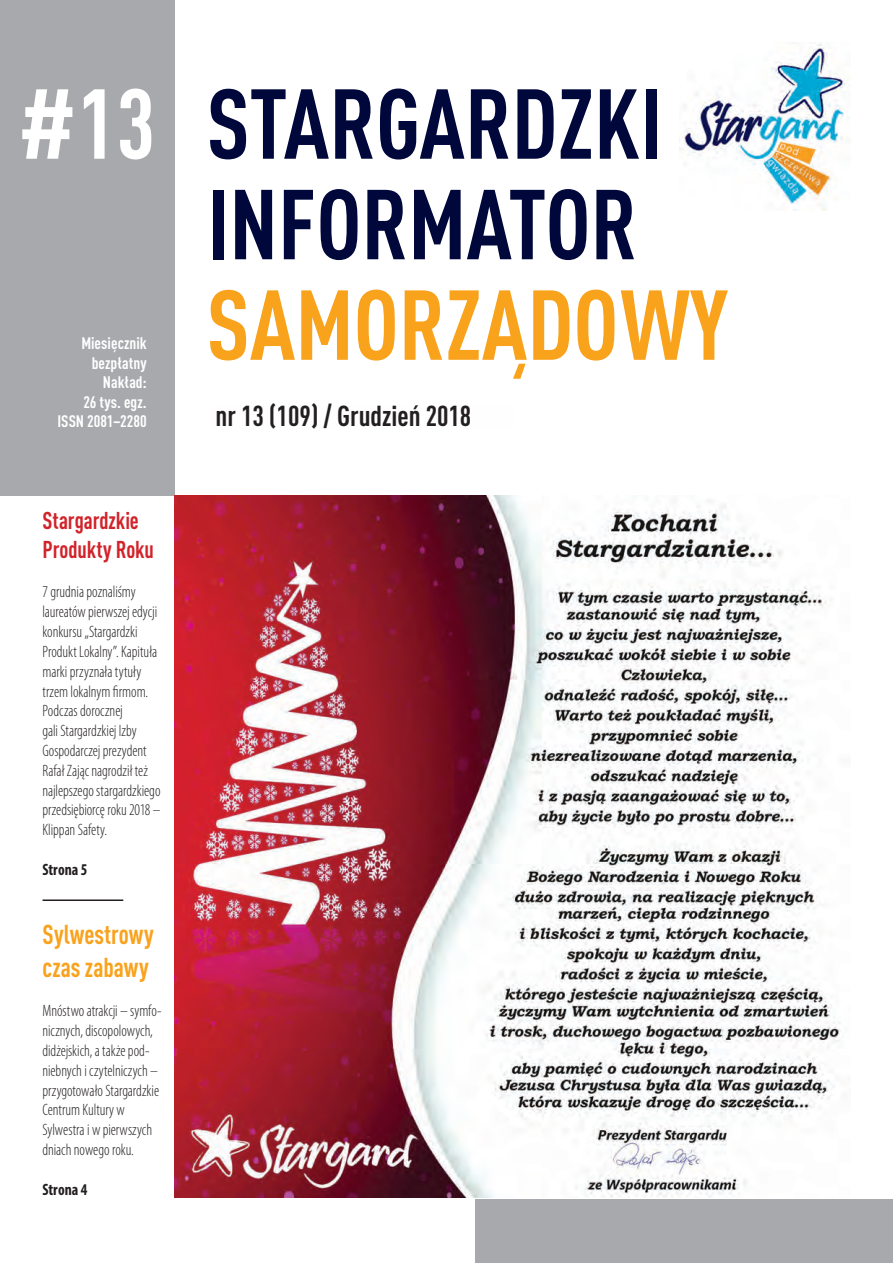
<style>
.page{position:relative;width:893px;height:1263px;background:#fff}
.page>*{position:absolute;margin:0;border:0;box-sizing:border-box;transform-origin:0 0}
.t1{font:700 condensed 97.5px "DIN Pro";color:#00073b}
.t2{font:700 condensed 97.5px "DIN Pro";color:#f9a21c}
.t3{font:700 condensed 97.5px "DIN Pro";color:#fff}
.t4{font:700 condensed 28.5px "DIN Pro";color:#231f20}
.t5{font:700 condensed 27px/32.4px "DIN Pro";letter-spacing:.005em;color:#f9a21c;scale:.94 1}
.t6{font:700 condensed 24px "DIN Pro";letter-spacing:-.005em;color:#d1232a;scale:.94 1}
.t7{font:300 condensed 16.5px/19.8px "Myriad Pro";letter-spacing:-.005em;color:#231f20;scale:.94 1}
.t8{font:700 condensed 16.5px "DIN Pro";letter-spacing:.005em;color:#fff}
.t9{font:700 condensed 16.5px "Myriad Pro";letter-spacing:.005em;color:#231f20;scale:.94 1}
</style>
<div class="page">
<img style="left:679px;top:43px;width:170px;height:168px">
<div style="left:0;top:0;width:175px;height:495px;background:#a8a9ad"></div>
<div style="left:476px;top:1199px;width:417px;height:64px;background:#a8a9ad"></div>
<hr style="left:43px;top:899px;width:80px;height:2px;background:#231f20">
<img style="left:175px;top:495px;width:667px;height:703px">
<p class="t3" style="left:18px;top:50px;width:139px">#13</p>
<p class="t1" style="left:207px;top:50px;width:457px">STARGARDZKI</p>
<p class="t1" style="left:207px;top:151px;width:432px">INFORMATOR</p>
<p class="t2" style="left:207px;top:251px;width:523px">SAMORZĄDOWY</p>
<p class="t4" style="left:216px;top:395px;width:257px">nr 13 (109) / Grudzień 2018</p>
<p class="t8" style="left:81px;top:331px;width:67px">Miesięcznik</p>
<p class="t8" style="left:92px;top:351px;width:56px">bezpłatny</p>
<p class="t8" style="left:103px;top:370px;width:45px">Nakład:</p>
<p class="t8" style="left:83px;top:390px;width:65px">26 tys. egz.</p>
<p class="t8" style="left:58px;top:409px;width:91px">ISSN 2081–2280</p>
<p class="t6" style="left:43px;top:502px;width:104px">Stargardzkie</p>
<p class="t6" style="left:43px;top:531px;width:120px">Produkty Roku</p>
<p class="t7" style="left:43px;top:582px;width:127px">7 grudnia poznaliśmy laureatów pierwszej edycji konkursu „Stargardzki<br>Produkt Lokalny”. Kapituła marki przyznała tytuły trzem lokalnym firmom.<br>Podczas dorocznej<br>gali Stargardzkiej Izby<br>Gospodarczej prezydent<br>Rafał Zając nagrodził też najlepszego stargardzkiego przedsiębiorcę roku 2018 –<br>Klippan Safety.</p>
<p class="t9" style="left:43px;top:859px;width:49px">Strona 5</p>
<p class="t5" style="left:43px;top:916px;width:120px">Sylwestrowy czas zabawy</p>
<p class="t7" style="left:43px;top:1001px;width:128px">Mnóstwo atrakcji – symfo&shy;nicznych, discopolowych, didżejskich, a także pod&shy;niebnych i czytelniczych – przygotowało Stargardzkie<br>Centrum Kultury w<br>Sylwestra i w pierwszych dniach nowego roku.</p>
<p class="t9" style="left:43px;top:1179px;width:49px">Strona 4</p>
</div>
